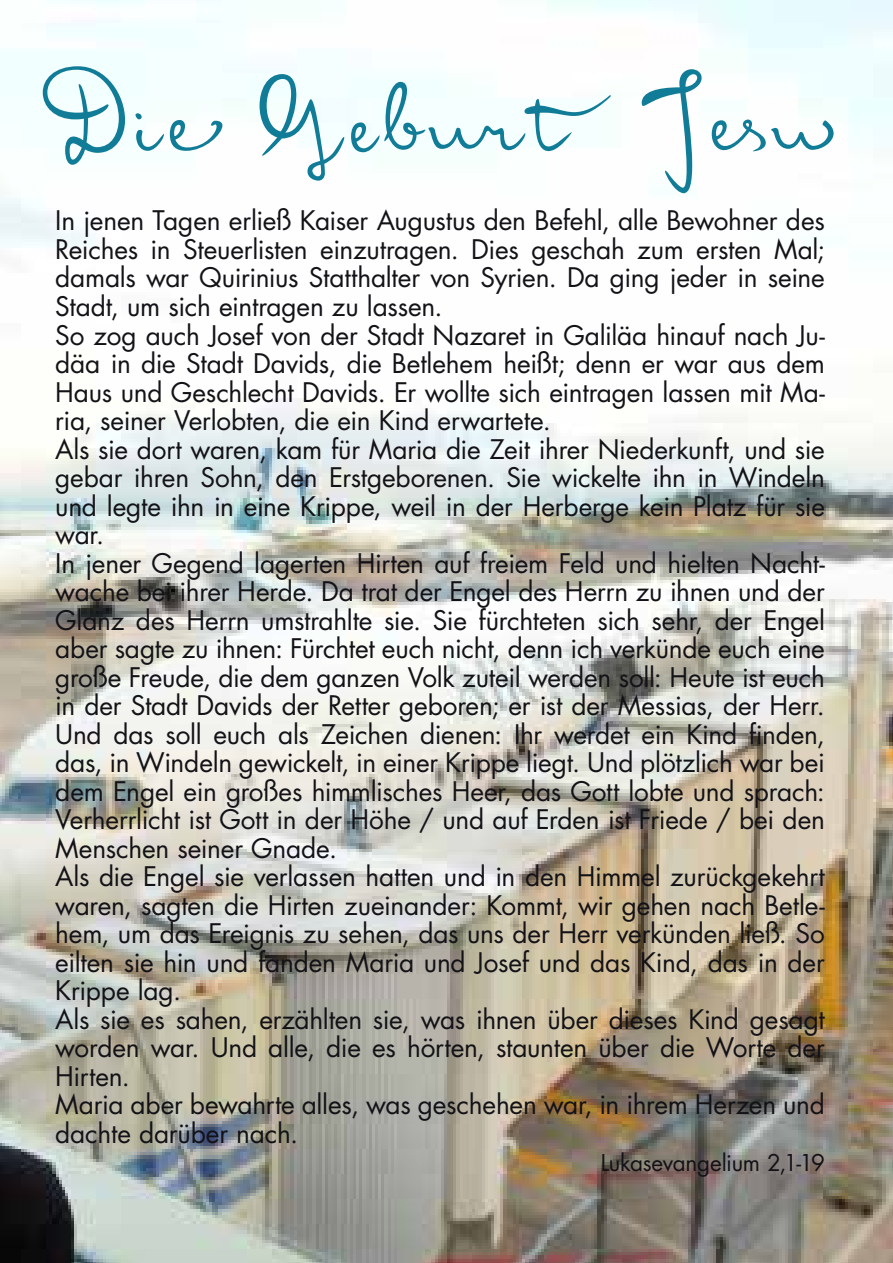
<style>
.page{position:relative;width:893px;height:1263px;background:#fff}
.page>*{position:absolute;margin:0;border:0;box-sizing:border-box;transform-origin:0 0}
.t1{font:138px "Mister K Onstage Pro";letter-spacing:-.005em;color:#107c97}
.t2{font:26.25px/28.5px "Futura Std";letter-spacing:-.01em;color:#131217}
.t3{font:22.5px "Futura Std";letter-spacing:-.015em;color:#131217}
</style>
<div class="page">
<img style="left:0;top:0;width:893px;height:1263px">
<h1 class="t1" style="left:38px;top:19px;width:798px">Die Geburt Jesu</h1>
<p class="t2" style="left:55px;top:207px;width:771px">In jenen Tagen erließ Kaiser Augustus den Befehl, alle Bewohner des Reiches in Steuerlisten einzutragen. Dies geschah zum ersten Mal; damals war Quirinius Statthalter von Syrien. Da ging jeder in seine Stadt, um sich eintragen zu lassen.<br>So zog auch Josef von der Stadt Nazaret in Galiläa hinauf nach Ju&shy;däa in die Stadt Davids, die Betlehem heißt; denn er war aus dem Haus und Geschlecht Davids. Er wollte sich eintragen lassen mit Ma&shy;ria, seiner Verlobten, die ein Kind erwartete.<br>Als sie dort waren, kam für Maria die Zeit ihrer Niederkunft, und sie gebar ihren Sohn, den Erstgeborenen. Sie wickelte ihn in Windeln und legte ihn in eine Krippe, weil in der Herberge kein Platz für sie war.<br>In jener Gegend lagerten Hirten auf freiem Feld und hielten Nacht&shy;wache bei ihrer Herde. Da trat der Engel des Herrn zu ihnen und der Glanz des Herrn umstrahlte sie. Sie fürchteten sich sehr, der Engel aber sagte zu ihnen: Fürchtet euch nicht, denn ich verkünde euch eine große Freude, die dem ganzen Volk zuteil werden soll: Heute ist euch in der Stadt Davids der Retter geboren; er ist der Messias, der Herr.<br>Und das soll euch als Zeichen dienen: Ihr werdet ein Kind finden, das, in Windeln gewickelt, in einer Krippe liegt. Und plötzlich war bei dem Engel ein großes himmlisches Heer, das Gott lobte und sprach:<br>Verherrlicht ist Gott in der Höhe / und auf Erden ist Friede / bei den Menschen seiner Gnade.<br>Als die Engel sie verlassen hatten und in den Himmel zurückgekehrt waren, sagten die Hirten zueinander: Kommt, wir gehen nach Betle&shy;hem, um das Ereignis zu sehen, das uns der Herr verkünden ließ. So eilten sie hin und fanden Maria und Josef und das Kind, das in der Krippe lag.<br>Als sie es sahen, erzählten sie, was ihnen über dieses Kind gesagt worden war. Und alle, die es hörten, staunten über die Worte der Hirten.<br>Maria aber bewahrte alles, was geschehen war, in ihrem Herzen und dachte darüber nach.</p>
<p class="t3" style="left:601px;top:1148px;width:226px">Lukasevangelium 2,1-19</p>
</div>
